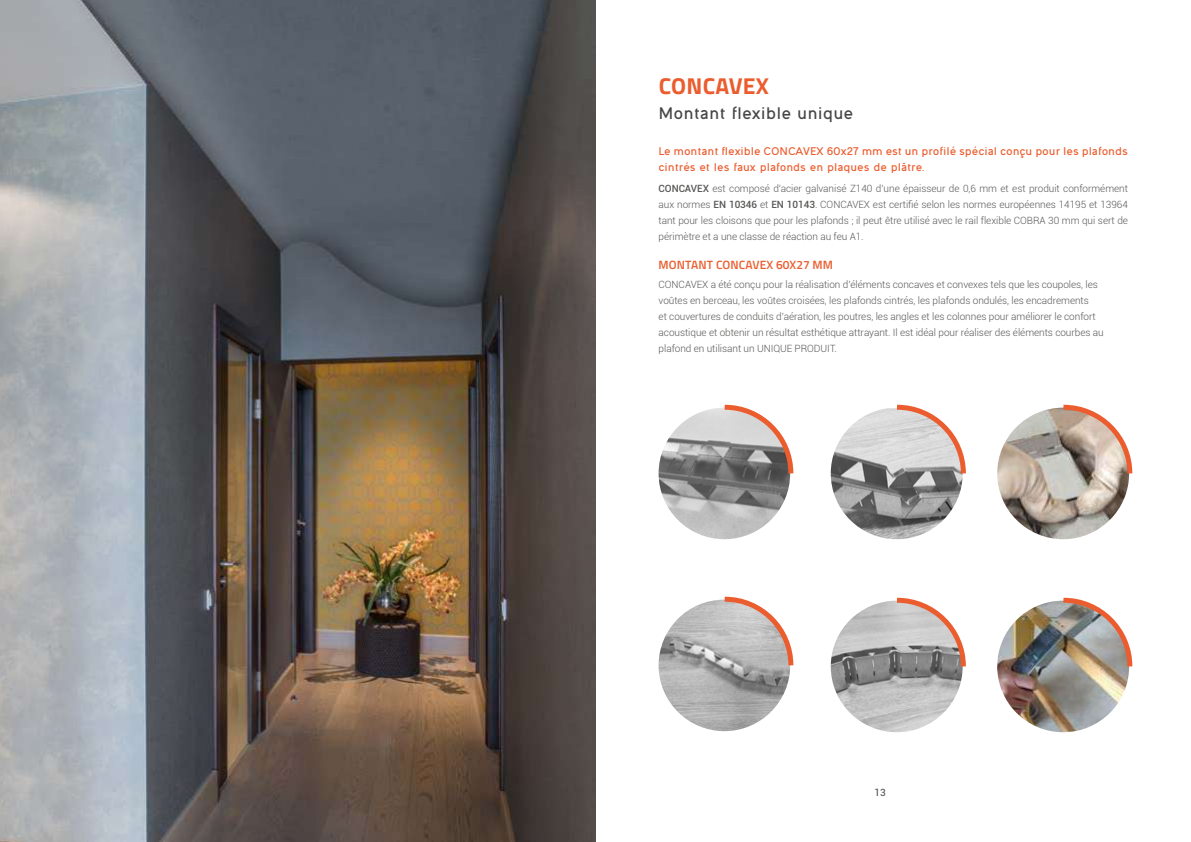
<style>
.page{position:relative;width:1191px;height:842px;background:#fff}
.page>*{position:absolute;margin:0;border:0;box-sizing:border-box;transform-origin:0 0}
.t1{font:700 23px "Titillium Web";letter-spacing:.01em;color:#eb5c2e}
.t2{font:700 15px "Ogonek";color:#474747}
.t3{font:600 12px "Titillium Web";letter-spacing:.01em;color:#eb5c2e}
.t4{font:300 10px/16px "Roboto";letter-spacing:-.005em;color:#575756;text-align:justify}
.t5{font:700 10px/16px "Ogonek";letter-spacing:-.005em;color:#eb5c2e}
.t6{font:10px "Roboto";color:#474747}
.s1{font-weight:500}
</style>
<div class="page">
<img style="left:0;top:0;width:595px;height:842px">
<img style="left:830px;top:408px;width:132px;height:131px">
<svg style="left:892px;top:404px;width:74px;height:74px"></svg>
<img style="left:997px;top:408px;width:132px;height:131px;border-radius:66px">
<svg style="left:1058px;top:404px;width:75px;height:74px"></svg>
<img style="left:997px;top:601px;width:132px;height:131px;border-radius:66px">
<img style="left:1058px;top:597px;width:75px;height:74px">
<img style="left:830px;top:601px;width:132px;height:131px;border-radius:66px">
<svg style="left:892px;top:597px;width:74px;height:74px"></svg>
<img style="left:658px;top:408px;width:132px;height:131px;border-radius:66px">
<svg style="left:719px;top:404px;width:75px;height:74px"></svg>
<img style="left:658px;top:600px;width:132px;height:131px;border-radius:66px">
<svg style="left:719px;top:596px;width:75px;height:74px"></svg>
<h1 class="t1" style="left:658px;top:68px;width:112px">CONCAVEX</h1>
<h2 class="t2" style="left:658px;top:102px;width:196px">Montant flexible unique</h2>
<p class="t5" style="left:658px;top:143px;width:471px">Le montant flexible CONCAVEX 60x27 mm est un profilé spécial conçu pour les plafonds cintrés et les faux plafonds en plaques de plâtre.</p>
<p class="t4" style="left:658px;top:180px;width:471px"><span class="s1">CONCAVEX</span> est composé d’acier galvanisé Z140 d’une épaisseur de 0,6 mm et est produit conformément aux normes <span class="s1">EN 10346</span> et <span class="s1">EN 10143</span>. CONCAVEX est certifié selon les normes européennes 14195 et 13964 tant pour les cloisons que pour les plafonds ; il peut être utilisé avec le rail flexible COBRA 30 mm qui sert de périmètre et a une classe de réaction au feu A1.</p>
<p class="t3" style="left:658px;top:256px;width:176px">MONTANT CONCAVEX 60X27 MM</p>
<p class="t4" style="left:658px;top:276px;width:447px;text-align:left">CONCAVEX a été conçu pour la réalisation d’éléments concaves et convexes tels que les coupoles, les voûtes en berceau, les voûtes croisées, les plafonds cintrés, les plafonds ondulés, les encadrements<br>et couvertures de conduits d’aération, les poutres, les angles et les colonnes pour améliorer le confort acoustique et obtenir un résultat esthétique attrayant. Il est idéal pour réaliser des éléments courbes au plafond en utilisant un UNIQUE PRODUIT.</p>
<p class="t6" style="left:874px;top:786px;width:13px">13</p>
</div>
